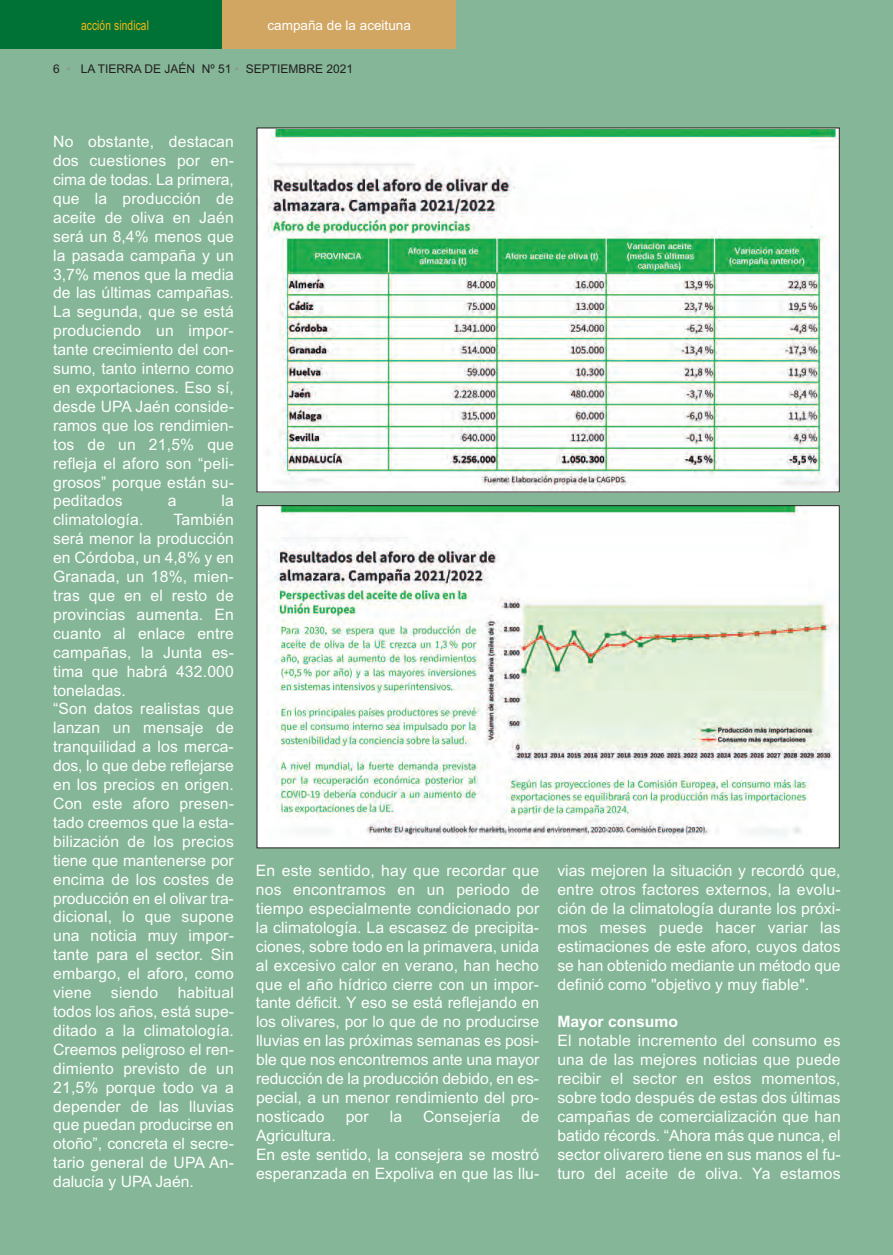
<style>
.page{position:relative;width:893px;height:1255px;background:#fff}
.page>*{position:absolute;margin:0;border:0;box-sizing:border-box;transform-origin:0 0}
.t1{font:15.75px/18.9px "Arial";letter-spacing:.01em;color:#fff;text-align:justify}
.t2{font:700 15.75px "Arial";color:#fff}
.t3{font:13.5px "Arial";color:#fff}
.t4{font:13.5px "Arial";letter-spacing:.015em;color:#fcb814;scale:.75 1}
.t5{font:12px "Arial";color:#231f20}
.s1{color:#939598}
</style>
<div class="page">
<div style="left:0;top:0;width:893px;height:1254px;background:#84b697"></div>
<div style="left:221px;top:0;width:235px;height:49px;background:#d1a662"></div>
<div style="left:0;top:0;width:221px;height:49px;background:#007236"></div>
<img style="left:259px;top:130px;width:578px;height:360px">
<img style="left:259px;top:507px;width:578px;height:339px">
<p class="t4" style="left:81px;top:18px;width:92px">acción sindical</p>
<p class="t3" style="left:268px;top:18px;width:145px">campaña de la aceituna</p>
<p class="t5" style="left:53px;top:61px;width:302px">6 <span class="s1">•</span> LA TIERRA DE JAÉN Nº 51 <span class="s1">•</span> SEPTIEMBRE 2021</p>
<p class="t1" style="left:53px;top:132px;width:182px">No obstante, destacan dos cuestiones por en&shy;cima de todas. La primera, que la producción de aceite de oliva en Jaén será un 8,4% menos que la pasada campaña y un 3,7% menos que la media de las últimas campañas.<br>La segunda, que se está produciendo un impor&shy;tante crecimiento del con&shy;sumo, tanto interno como en exportaciones. Eso sí, desde UPA Jaén conside&shy;ramos que los rendimien&shy;tos de un 21,5% que refleja el aforo son “peli&shy;grosos” porque están su&shy;peditados</p>
<p class="t1" style="left:168px;top:491px;width:10px">a</p>
<p class="t1" style="left:222px;top:491px;width:14px">la</p>
<p class="t1" style="left:53px;top:510px;width:182px;text-align:left;text-indent:120px">También será menor la producción en Córdoba, un 4,8% y en<br>Granada, un 18%, mien&shy;tras que en el resto de provincias aumenta. En cuanto al enlace entre campañas, la Junta es&shy;tima que habrá 432.000 toneladas.<br>“Son datos realistas que lanzan un mensaje de tranquilidad a los merca&shy;dos, lo que debe reflejarse en los precios en origen.<br>Con este aforo presen&shy;tado creemos que la esta&shy;bilización de los precios tiene que mantenerse por encima de los costes de producción en el olivar tra&shy;dicional, lo que supone una noticia muy impor&shy;tante para el sector. Sin embargo, el aforo, como viene siendo habitual todos los años, está supe&shy;ditado a la climatología.<br>Creemos peligroso el ren&shy;dimiento previsto de un<br>21,5% porque todo va a depender de las lluvias que puedan producirse en otoño”, concreta el secre&shy;tario general de UPA An&shy;dalucía y UPA Jaén.</p>
<p class="t1" style="left:53px;top:510px;width:92px">climatología.</p>
<p class="t1" style="left:256px;top:861px;width:285px">En este sentido, hay que recordar que nos encontramos en un periodo de tiempo especialmente condicionado por la climatología. La escasez de precipita&shy;ciones, sobre todo en la primavera, unida al excesivo calor en verano, han hecho que el año hídrico cierre con un impor&shy;tante déficit. Y eso se está reflejando en los olivares, por lo que de no producirse lluvias en las próximas semanas es posi&shy;ble que nos encontremos ante una mayor reducción de la producción debido, en es&shy;pecial, a un menor rendimiento del pro&shy;nosticado</p>
<p class="t1" style="left:346px;top:1106px;width:25px">por</p>
<p class="t1" style="left:390px;top:1106px;width:14px">la</p>
<p class="t1" style="left:423px;top:1106px;width:79px">Consejería</p>
<p class="t1" style="left:522px;top:1106px;width:19px">de</p>
<p class="t1" style="left:256px;top:1125px;width:285px;text-align:left">Agricultura.<br>En este sentido, la consejera se mostró esperanzada en Expoliva en que las llu-</p>
<p class="t1" style="left:557px;top:861px;width:285px">vias mejoren la situación y recordó que, entre otros factores externos, la evolu&shy;ción de la climatología durante los próxi&shy;mos meses puede hacer variar las estimaciones de este aforo, cuyos datos se han obtenido mediante un método que definió como "objetivo y muy fiable".</p>
<p class="t2" style="left:557px;top:1012px;width:122px">Mayor consumo</p>
<p class="t1" style="left:557px;top:1031px;width:285px">El notable incremento del consumo es una de las mejores noticias que puede recibir el sector en estos momentos, sobre todo después de estas dos últimas campañas de comercialización que han batido récords. “Ahora más que nunca, el sector olivarero tiene en sus manos el fu&shy;turo del aceite de oliva. Ya estamos</p>
</div>
